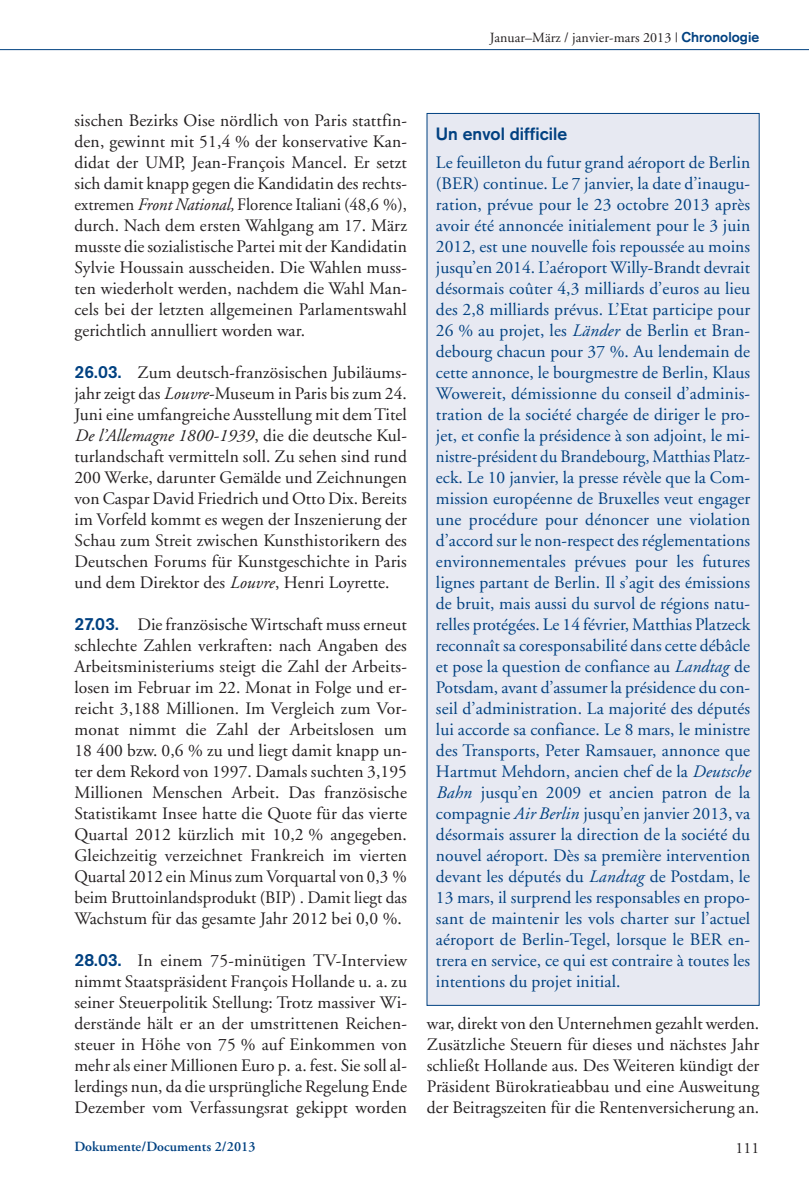
<style>
.page{position:relative;width:809px;height:1191px;background:#fff}
.page>*{position:absolute;margin:0;border:0;box-sizing:border-box;transform-origin:0 0}
.t1{font:17.5px/21px "Adobe Garamond";letter-spacing:.005em;color:#231f20;text-align:justify}
.t2{font:17.5px/21px "Adobe Garamond";letter-spacing:.005em;color:#014181;text-align:justify}
.t3{font:700 17.5px "Akzidenz Grotesk";letter-spacing:.005em;color:#014181}
.t4{font:15.75px "Adobe Garamond";color:#231f20}
.t5{font:14px "Adobe Garamond";letter-spacing:.005em;color:#231f20}
.t6{font:600 14px "Adobe Garamond";letter-spacing:.005em;color:#014181}
.s1{font-family:"Akzidenz Grotesk";font-weight:700;color:#014181}
.s2{font-style:italic}
.s3{font-family:"Akzidenz Grotesk BE";font-weight:500;color:#014181}
</style>
<div class="page">
<hr style="left:0;top:49px;width:809px;height:1px;background:#014181">
<div style="left:427px;top:114px;width:332px;height:891px;background:#e7e9f2"></div>
<p class="t5" style="left:490px;top:32px;width:271px">Januar–März / janvier-mars 2013 | <span class="s1">Chronologie</span></p>
<p class="t1" style="left:74px;top:111px;width:334px">sischen Bezirks Oise nördlich von Paris stattfin&shy;den, gewinnt mit 51,4 % der konservative Kan&shy;didat der UMP, Jean-François Mancel. Er setzt sich damit knapp gegen die Kandidatin des rechts&shy;extremen <span class="s2">Front National,</span> Florence Italiani (48,6 %), durch. Nach dem ersten Wahlgang am 17. März musste die sozialistische Partei mit der Kandidatin Sylvie Houssain ausscheiden. Die Wahlen muss&shy;ten wiederholt werden, nachdem die Wahl Man&shy;cels bei der letzten allgemeinen Parlamentswahl gerichtlich annulliert worden war.</p>
<p class="t1" style="left:74px;top:363px;width:334px"><span class="s3">26.03.</span> Zum deutsch-französischen Jubiläums&shy;jahr zeigt das <span class="s2">Louvre</span>-Museum in Paris bis zum 24.<br>Juni eine umfangreiche Ausstellung mit demTitel <span class="s2">De l’Allemagne 1800-1939</span>, die die deutsche Kul&shy;turlandschaft vermitteln soll. Zu sehen sind rund 200 Werke, darunter Gemälde und Zeichnungen von Caspar David Friedrich und Otto Dix. Bereits im Vorfeld kommt es wegen der Inszenierung der Schau zum Streit zwischen Kunsthistorikern des Deutschen Forums für Kunstgeschichte in Paris und dem Direktor des <span class="s2">Louvre</span>, Henri Loyrette.</p>
<p class="t1" style="left:74px;top:615px;width:334px"><span class="s3">27.03.</span> Die französische Wirtschaft muss erneut schlechte Zahlen verkraften: nach Angaben des Arbeitsministeriums steigt die Zahl der Arbeits&shy;losen im Februar im 22. Monat in Folge und er&shy;reicht 3,188 Millionen. Im Vergleich zum Vor&shy;monat nimmt die Zahl der Arbeitslosen um 18 400 bzw. 0,6 % zu und liegt damit knapp un&shy;ter dem Rekord von 1997. Damals suchten 3,195<br>Millionen Menschen Arbeit. Das französische Statistikamt Insee hatte die Quote für das vierte Quartal 2012 kürzlich mit 10,2 % angegeben.<br>Gleichzeitig verzeichnet Frankreich im vierten Quartal 2012 ein Minus zum Vorquartal von 0,3 % beim Bruttoinlandsprodukt (BIP) . Damit liegt das Wachstum für das gesamte Jahr 2012 bei 0,0 %.</p>
<p class="t1" style="left:74px;top:951px;width:334px"><span class="s3">28.03.</span> In einem 75-minütigen TV-Interview nimmt Staatspräsident François Hollande u. a. zu seiner Steuerpolitik Stellung: Trotz massiver Wi&shy;derstände hält er an der umstrittenen Reichen&shy;steuer in Höhe von 75 % auf Einkommen von mehr als einer Millionen Euro p. a. fest. Sie soll al&shy;lerdings nun, da die ursprüngliche Regelung Ende Dezember vom Verfassungsrat gekippt worden</p>
<p class="t3" style="left:436px;top:128px;width:133px">Un envol difficile</p>
<p class="t2" style="left:436px;top:153px;width:316px">Le feuilleton du futur grand aéroport de Berlin (BER) continue. Le 7 janvier, la date d’inaugu&shy;ration, prévue pour le 23 octobre 2013 après avoir été annoncée initialement pour le 3 juin 2012, est une nouvelle fois repoussée au moins jusqu’en 2014. L’aéroport Willy-Brandt devrait désormais coûter 4,3 milliards d’euros au lieu des 2,8 milliards prévus. L’Etat participe pour 26 % au projet, les <span class="s2">Länder</span> de Berlin et Bran&shy;debourg chacun pour 37 %. Au lendemain de cette annonce, le bourgmestre de Berlin, Klaus Wowereit, démissionne du conseil d’adminis&shy;tration de la société chargée de diriger le pro&shy;jet, et confie la présidence à son adjoint, le mi&shy;nistre-président du Brandebourg, Matthias Platz&shy;eck. Le 10 janvier, la presse révèle que la Com&shy;mission européenne de Bruxelles veut engager une procédure pour dénoncer une violation d’accord sur le non-respect des réglementations environnementales prévues pour les futures lignes partant de Berlin. Il s’agit des émissions de bruit, mais aussi du survol de régions natu&shy;relles protégées. Le 14 février, Matthias Platzeck reconnaît sa coresponsabilité dans cette débâcle et pose la question de confiance au <span class="s2">Landtag</span> de Potsdam, avant d’assumer la présidence du con&shy;seil d’administration. La majorité des députés lui accorde sa confiance. Le 8 mars, le ministre des Transports, Peter Ramsauer, annonce que Hartmut Mehdorn, ancien chef de la <span class="s2">Deutsche Bahn</span> jusqu’en 2009 et ancien patron de la compagnie <span class="s2">Air Berlin</span> jusqu’en janvier 2013, va désormais assurer la direction de la société du nouvel aéroport. Dès sa première intervention devant les députés du <span class="s2">Landtag</span> de Postdam, le 13 mars, il surprend les responsables en propo&shy;sant de maintenir les vols charter sur l’actuel aéroport de Berlin-Tegel, lorsque le BER en&shy;trera en service, ce qui est contraire à toutes les intentions du projet initial.</p>
<p class="t1" style="left:427px;top:1014px;width:334px">war, direkt von den Unternehmen gezahlt werden.<br>Zusätzliche Steuern für dieses und nächstes Jahr schließt Hollande aus. Des Weiteren kündigt der Präsident Bürokratieabbau und eine Ausweitung der Beitragszeiten für die Rentenversicherung an.</p>
<p class="t6" style="left:74px;top:1140px;width:183px">Dokumente/Documents 2/2013</p>
<p class="t4" style="left:735px;top:1141px;width:25px">111</p>
</div>
